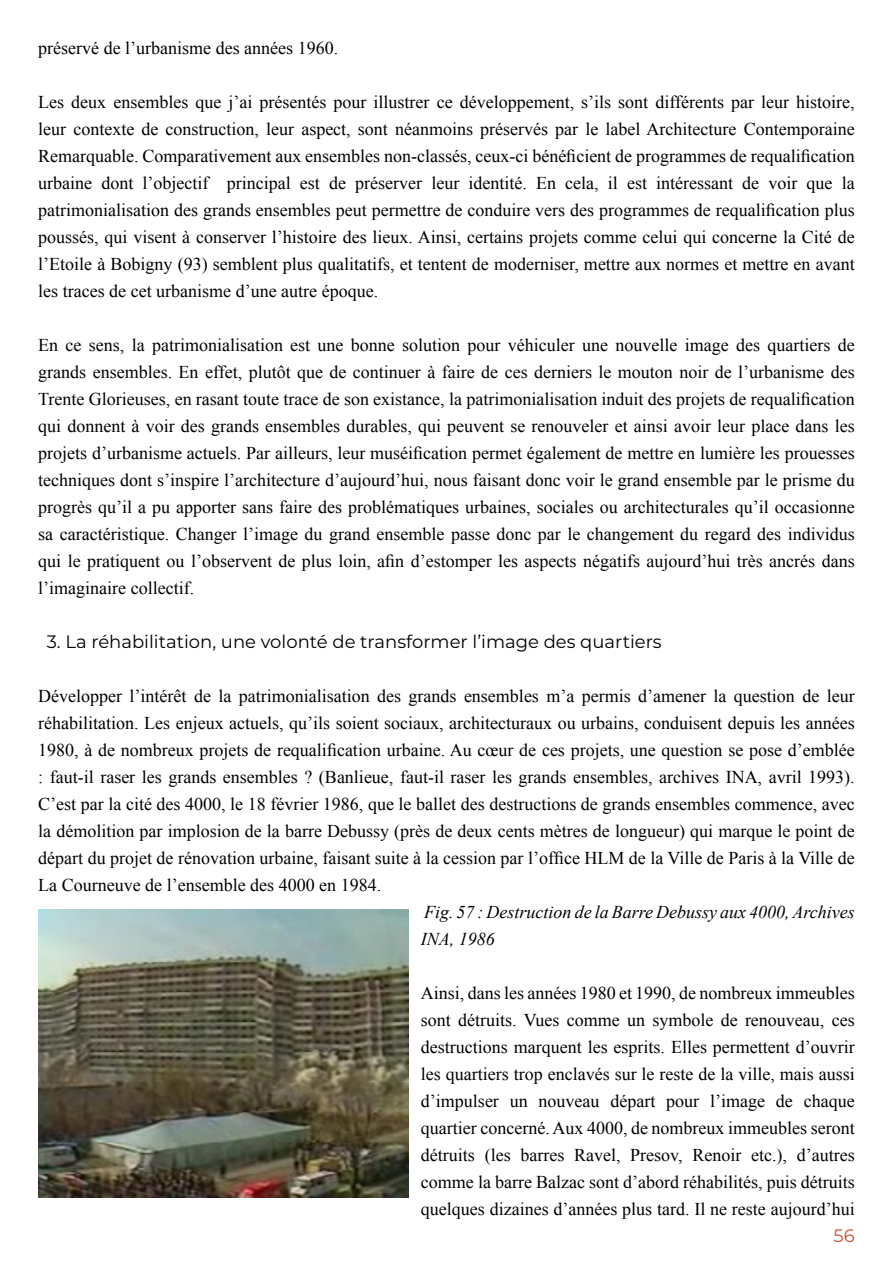
<style>
.page{position:relative;width:893px;height:1263px;background:#fff}
.page>*{position:absolute;margin:0;border:0;box-sizing:border-box;transform-origin:0 0}
.t1{font:18px/27px "Times New Roman";color:#000;text-align:justify}
.t2{font:18px "Montserrat";color:#000}
.t3{font:italic 18px/27px "Times New Roman";color:#000}
.t4{font:18px "Montserrat";color:#ce4f31}
</style>
<div class="page">
<img style="left:38px;top:909px;width:370px;height:288px">
<p class="t1" style="left:38px;top:34px;width:301px">préservé de l’urbanisme des années 1960.</p>
<p class="t1" style="left:38px;top:88px;width:818px">Les deux ensembles que j’ai présentés pour illustrer ce développement, s’ils sont différents par leur histoire, leur contexte de construction, leur aspect, sont néanmoins préservés par le label Architecture Contemporaine Remarquable. Comparativement aux ensembles non-classés, ceux-ci bénéficient de programmes de requalification urbaine dont l’objectif principal est de préserver leur identité. En cela, il est intéressant de voir que la patrimonialisation des grands ensembles peut permettre de conduire vers des programmes de requalification plus poussés, qui visent à conserver l’histoire des lieux. Ainsi, certains projets comme celui qui concerne la Cité de l’Etoile à Bobigny (93) semblent plus qualitatifs, et tentent de moderniser, mettre aux normes et mettre en avant les traces de cet urbanisme d’une autre époque.</p>
<p class="t1" style="left:38px;top:331px;width:818px">En ce sens, la patrimonialisation est une bonne solution pour véhiculer une nouvelle image des quartiers de grands ensembles. En effet, plutôt que de continuer à faire de ces derniers le mouton noir de l’urbanisme des Trente Glorieuses, en rasant toute trace de son existance, la patrimonialisation induit des projets de requalification qui donnent à voir des grands ensembles durables, qui peuvent se renouveler et ainsi avoir leur place dans les projets d’urbanisme actuels. Par ailleurs, leur muséification permet également de mettre en lumière les prouesses techniques dont s’inspire l’architecture d’aujourd’hui, nous faisant donc voir le grand ensemble par le prisme du progrès qu’il a pu apporter sans faire des problématiques urbaines, sociales ou architecturales qu’il occasionne sa caractéristique. Changer l’image du grand ensemble passe donc par le changement du regard des individus qui le pratiquent ou l’observent de plus loin, afin d’estomper les aspects négatifs aujourd’hui très ancrés dans l’imaginaire collectif.</p>
<p class="t2" style="left:47px;top:629px;width:616px">3. La réhabilitation, une volonté de transformer l’image des quartiers</p>
<p class="t1" style="left:38px;top:682px;width:818px">Développer l’intérêt de la patrimonialisation des grands ensembles m’a permis d’amener la question de leur réhabilitation. Les enjeux actuels, qu’ils soient sociaux, architecturaux ou urbains, conduisent depuis les années 1980, à de nombreux projets de requalification urbaine. Au cœur de ces projets, une question se pose d’emblée : faut-il raser les grands ensembles ? (Banlieue, faut-il raser les grands ensembles, archives INA, avril 1993).<br>C’est par la cité des 4000, le 18 février 1986, que le ballet des destructions de grands ensembles commence, avec la démolition par implosion de la barre Debussy (près de deux cents mètres de longueur) qui marque le point de départ du projet de rénovation urbaine, faisant suite à la cession par l’office HLM de la Ville de Paris à la Ville de La Courneuve de l’ensemble des 4000 en 1984.</p>
<p class="t3" style="left:421px;top:898px;width:435px">Fig. 57 : Destruction de la Barre Debussy aux 4000, Archives<br>INA, 1986</p>
<p class="t1" style="left:421px;top:979px;width:435px">Ainsi, dans les années 1980 et 1990, de nombreux immeubles sont détruits. Vues comme un symbole de renouveau, ces destructions marquent les esprits. Elles permettent d’ouvrir les quartiers trop enclavés sur le reste de la ville, mais aussi d’impulser un nouveau départ pour l’image de chaque quartier concerné. Aux 4000, de nombreux immeubles seront détruits (les barres Ravel, Presov, Renoir etc.), d’autres comme la barre Balzac sont d’abord réhabilités, puis détruits quelques dizaines d’années plus tard. Il ne reste aujourd’hui</p>
<p class="t4" style="left:833px;top:1223px;width:23px">56</p>
</div>
